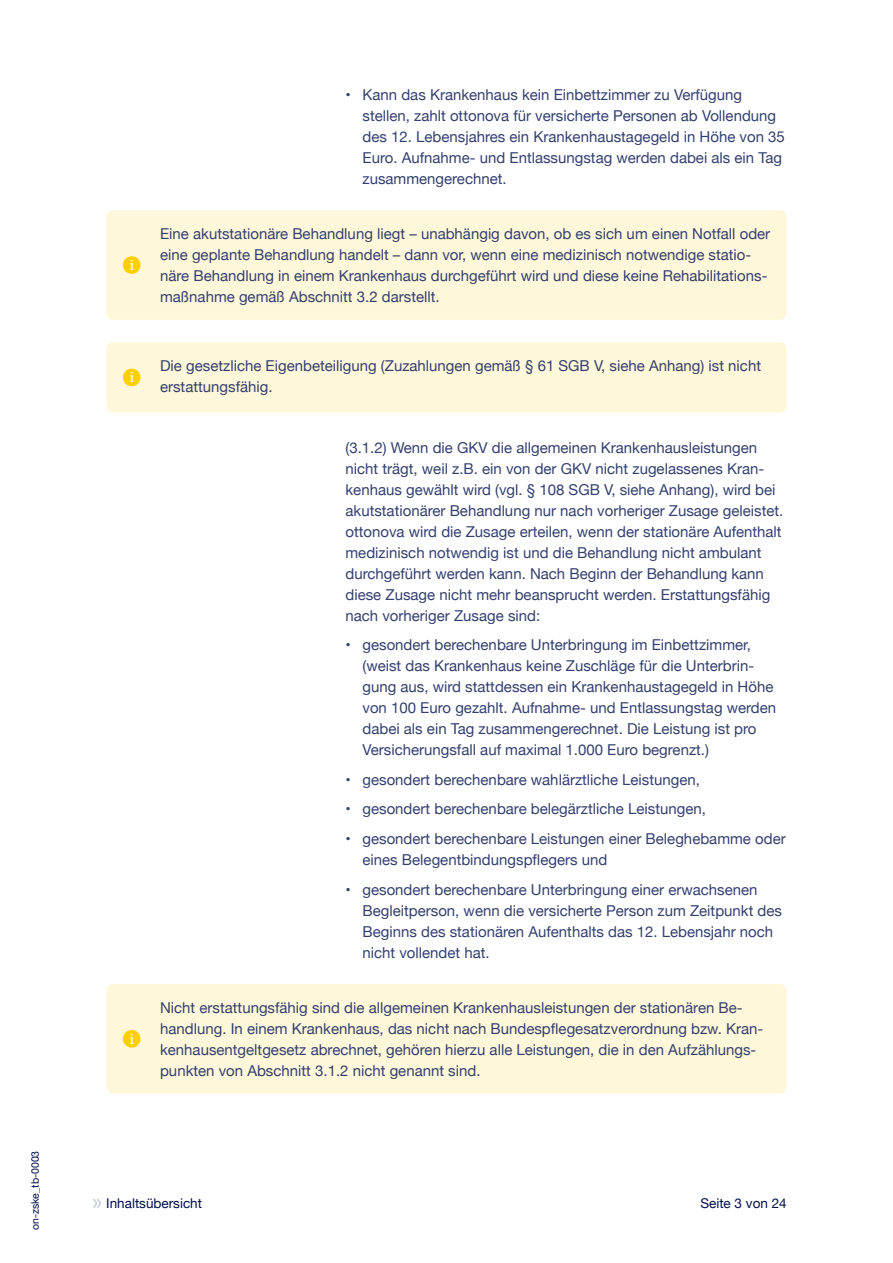
<style>
.page{position:relative;width:893px;height:1263px;background:#fff}
.page>*{position:absolute;margin:0;border:0;box-sizing:border-box;transform-origin:0 0}
.t1{font:15px/21px "Helvetica Neue";color:#33406f}
.t2{font:15px "Plantagenet Cherokee";color:#fff}
.t3{font:13.5px "Helvetica Neue";color:#00104b}
.t4{font:10.5px "Helvetica Neue";color:#00104b}
</style>
<div class="page">
<svg style="left:93px;top:1199px;width:8px;height:9px"></svg>
<div style="left:106px;top:210px;width:681px;height:110px;background:#fef7d9"></div>
<div style="left:123px;top:256px;width:18px;height:18px;background:#fecf02;border-radius:50%"></div>
<div style="left:106px;top:342px;width:681px;height:70px;background:#fef7d9"></div>
<div style="left:106px;top:984px;width:681px;height:109px;background:#fef7d9"></div>
<div style="left:123px;top:1030px;width:18px;height:17px;background:#fecf02;border-radius:50%"></div>
<div style="left:123px;top:369px;width:18px;height:17px;background:#fecf02;border-radius:50%"></div>
<p class="t4" style="left:28px;top:1230px;width:81px;rotate:-90deg">on-zske_tb-0003</p>
<p class="t2" style="left:130px;top:256px;width:6px">i</p>
<p class="t2" style="left:130px;top:368px;width:6px">i</p>
<p class="t2" style="left:130px;top:1030px;width:6px">i</p>
<p class="t1" style="left:362px;top:85px;width:424px;text-indent:-17px">• Kann das Krankenhaus kein Einbettzimmer zu Verfügung stellen, zahlt ottonova für versicherte Personen ab Vollendung des 12. Lebensjahres ein Krankenhaustagegeld in Höhe von 35<br>Euro. Aufnahme- und Entlassungstag werden dabei als ein Tag zusammengerechnet.</p>
<p class="t1" style="left:160px;top:224px;width:612px">Eine akutstationäre Behandlung liegt – unabhängig davon, ob es sich um einen Notfall oder eine geplante Behandlung handelt – dann vor, wenn eine medizinisch notwendige statio&shy;näre Behandlung in einem Krankenhaus durchgeführt wird und diese keine Rehabilitations&shy;maßnahme gemäß Abschnitt 3.2 darstellt.</p>
<p class="t1" style="left:160px;top:356px;width:602px">Die gesetzliche Eigenbeteiligung (Zuzahlungen gemäß § 61 SGB V, siehe Anhang) ist nicht erstattungsfähig.</p>
<p class="t1" style="left:345px;top:438px;width:439px">(3.1.2) Wenn die GKV die allgemeinen Krankenhausleistungen nicht trägt, weil z.B. ein von der GKV nicht zugelassenes Kran&shy;kenhaus gewählt wird (vgl. § 108 SGB V, siehe Anhang), wird bei akutstationärer Behandlung nur nach vorheriger Zusage geleistet. ottonova wird die Zusage erteilen, wenn der stationäre Aufenthalt medizinisch notwendig ist und die Behandlung nicht ambulant durchgeführt werden kann. Nach Beginn der Behandlung kann diese Zusage nicht mehr beansprucht werden. Erstattungsfähig nach vorheriger Zusage sind:</p>
<p class="t1" style="left:362px;top:635px;width:415px;text-indent:-17px">• gesondert berechenbare Unterbringung im Einbettzimmer, (weist das Krankenhaus keine Zuschläge für die Unterbrin&shy;gung aus, wird stattdessen ein Krankenhaustagegeld in Höhe von 100 Euro gezahlt. Aufnahme- und Entlassungstag werden dabei als ein Tag zusammengerechnet. Die Leistung ist pro Versicherungsfall auf maximal 1.000 Euro begrenzt.)</p>
<p class="t1" style="left:345px;top:770px;width:356px">• gesondert berechenbare wahlärztliche Leistungen,</p>
<p class="t1" style="left:345px;top:799px;width:362px">• gesondert berechenbare belegärztliche Leistungen,</p>
<p class="t1" style="left:362px;top:829px;width:425px;text-indent:-17px">• gesondert berechenbare Leistungen einer Beleghebamme oder eines Belegentbindungspflegers und</p>
<p class="t1" style="left:362px;top:879px;width:421px;text-indent:-17px">• gesondert berechenbare Unterbringung einer erwachsenen Begleitperson, wenn die versicherte Person zum Zeitpunkt des Beginns des stationären Aufenthalts das 12. Lebensjahr noch nicht vollendet hat.</p>
<p class="t1" style="left:160px;top:998px;width:605px">Nicht erstattungsfähig sind die allgemeinen Krankenhausleistungen der stationären Be&shy;handlung. In einem Krankenhaus, das nicht nach Bundespflegesatzverordnung bzw. Kran&shy;kenhausentgeltgesetz abrechnet, gehören hierzu alle Leistungen, die in den Aufzählungs&shy;punkten von Abschnitt 3.1.2 nicht genannt sind.</p>
<p class="t3" style="left:106px;top:1193px;width:97px">Inhaltsübersicht</p>
<p class="t3" style="left:700px;top:1193px;width:88px">Seite 3 von 24</p>
</div>
